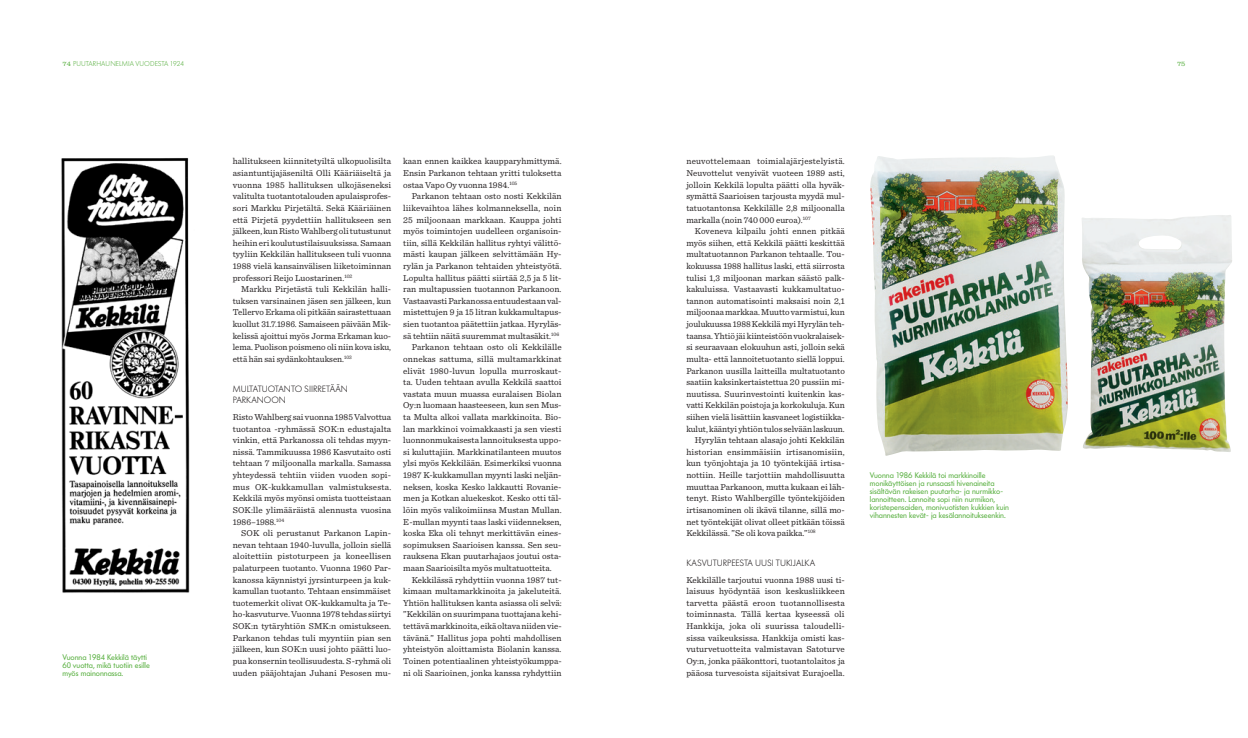
<style>
.page{position:relative;width:1248px;height:738px;background:#fff}
.page>*{position:absolute;margin:0;border:0;box-sizing:border-box;transform-origin:0 0}
.Leipis_sis{font:9px/11.6px "Sentinel";color:#231f20;text-align:justify}
.Leipis{font:9px/11.6px "Sentinel";letter-spacing:.005em;color:#231f20;text-align:justify}
.Väliotsikko{font:300 9px/11.6px "Futura Serie BQ";color:#231f20}
.Kuvateksti__eka_grid{font:8px/8px "Futura Serie BQ";color:#5ab042}
.Kuvateksti{font:8px/8px "Futura Serie BQ";color:#5ab042}
.t1{font:300 7px "Futura Serie BQ";letter-spacing:.01em;color:#5ab042}
.t2{font:300 7px "Clarendon";color:#5ab042}
.s1{font-family:"Clarendon"}
</style>
<div class="page">
<img style="left:870px;top:155px;width:362px;height:300px">
<img style="left:61px;top:158px;width:129px;height:435px">
<p class="t1" style="left:62px;top:59px;width:123px"><span class="s1">74</span> PUUTARHAUNELMIA VUODESTA 1924</p>
<p class="t2" style="left:1176px;top:59px;width:10px">75</p>
<p class="Kuvateksti" style="left:62px;top:652px;width:89px">Vuonna 1984 Kekkilä täytti<br>60 vuotta, mikä tuotiin esille myös mainonnassa.</p>
<p class="Leipis_sis" style="left:233px;top:155px;width:160px">hallitukseen kiinnitetyiltä ulkopuolisilta asiantuntijajäseniltä Olli Kääriäiseltä ja vuonna 1985 hallituksen ulkojäseneksi valitulta tuotantotalouden apulaisprofes&shy;sori Markku Pirjetältä. Sekä Kääriäinen että Pirjetä pyydettiin hallitukseen sen jälkeen, kun Risto Wahlberg oli tutustunut heihin eri koulutustilaisuuksissa. Samaan tyyliin Kekkilän hallitukseen tuli vuonna 1988 vielä kansainvälisen liiketoiminnan professori Reijo Luostarinen.<sup>102</sup></p>
<p class="Leipis_sis" style="left:233px;top:282px;width:160px;text-indent:9px">Markku Pirjetästä tuli Kekkilän halli&shy;tuksen varsinainen jäsen sen jälkeen, kun Tellervo Erkama oli pitkään sairastettuaan kuollut 31.7.1986. Samaiseen päivään Mik&shy;kelissä ajoittui myös Jorma Erkaman kuo&shy;lema. Puolison poismeno oli niin kova isku, että hän sai sydänkohtauksen.<sup>103</sup></p>
<p class="Väliotsikko" style="left:233px;top:382px;width:117px">MULTATUOTANTO SIIRRETÄÄN<br>PARKANOON</p>
<p class="Leipis" style="left:233px;top:410px;width:160px">Risto Wahlberg sai vuonna 1985 Valvottua tuotantoa -ryhmässä SOK:n edustajalta vinkin, että Parkanossa oli tehdas myyn&shy;nissä. Tammikuussa 1986 Kasvutaito osti tehtaan 7 miljoonalla markalla. Samassa yhteydessä tehtiin viiden vuoden sopi&shy;mus OK-kukkamullan valmistuksesta.<br>Kekkilä myös myönsi omista tuotteistaan SOK:lle ylimääräistä alennusta vuosina 1986–1988.<sup>104</sup></p>
<p class="Leipis_sis" style="left:233px;top:526px;width:160px;text-indent:9px">SOK oli perustanut Parkanon Lapin&shy;nevan tehtaan 1940-luvulla, jolloin siellä aloitettiin pistoturpeen ja koneellisen palaturpeen tuotanto. Vuonna 1960 Par&shy;kanossa käynnistyi jyrsinturpeen ja kuk&shy;kamullan tuotanto. Tehtaan ensimmäiset tuotemerkit olivat OK-kukkamulta ja Te&shy;ho-kasvuturve. Vuonna 1978 tehdas siirtyi SOK:n tytäryhtiön SMK:n omistukseen.<br>Parkanon tehdas tuli myyntiin pian sen jälkeen, kun SOK:n uusi johto päätti luo&shy;pua konsernin teollisuudesta. S-ryhmä oli uuden pääjohtajan Juhani Pesosen mu-</p>
<p class="Leipis_sis" style="left:403px;top:155px;width:160px">kaan ennen kaikkea kaupparyhmittymä.<br>Ensin Parkanon tehtaan yritti tuloksetta ostaa Vapo Oy vuonna 1984.<sup>105</sup></p>
<p class="Leipis_sis" style="left:403px;top:190px;width:160px;text-indent:9px">Parkanon tehtaan osto nosti Kekkilän liikevaihtoa lähes kolmanneksella, noin 25 miljoonaan markkaan. Kauppa johti myös toimintojen uudelleen organisoin&shy;tiin, sillä Kekkilän hallitus ryhtyi välittö&shy;mästi kaupan jälkeen selvittämään Hy&shy;rylän ja Parkanon tehtaiden yhteistyötä.<br>Lopulta hallitus päätti siirtää 2,5 ja 5 lit&shy;ran multapussien tuotannon Parkanoon.<br>Vastaavasti Parkanossa entuudestaan val&shy;mistettujen 9 ja 15 litran kukkamultapus&shy;sien tuotantoa päätettiin jatkaa. Hyryläs&shy;sä tehtiin näitä suuremmat multasäkit.<sup>106</sup></p>
<p class="Leipis_sis" style="left:403px;top:340px;width:160px;text-indent:9px">Parkanon tehtaan osto oli Kekkilälle onnekas sattuma, sillä multamarkkinat elivät 1980-luvun lopulla murroskaut&shy;ta. Uuden tehtaan avulla Kekkilä saattoi vastata muun muassa euralaisen Biolan Oy:n luomaan haasteeseen, kun sen Mus&shy;ta Multa alkoi vallata markkinoita. Bio&shy;lan markkinoi voimakkaasti ja sen viesti luonnonmukaisesta lannoituksesta uppo&shy;si kuluttajiin. Markkinatilanteen muutos ylsi myös Kekkilään. Esimerkiksi vuonna 1987 K-kukkamullan myynti laski neljän&shy;neksen, koska Kesko lakkautti Rovanie&shy;men ja Kotkan aluekeskot. Kesko otti täl&shy;löin myös valikoimiinsa Mustan Mullan.<br>E-mullan myynti taas laski viidenneksen, koska Eka oli tehnyt merkittävän eines&shy;sopimuksen Saarioisen kanssa. Sen seu&shy;rauksena Ekan puutarhajaos joutui osta&shy;maan Saarioisilta myös multatuotteita.</p>
<p class="Leipis_sis" style="left:403px;top:572px;width:160px;text-indent:9px">Kekkilässä ryhdyttiin vuonna 1987 tut&shy;kimaan multamarkkinoita ja jakeluteitä.<br>Yhtiön hallituksen kanta asiassa oli selvä: ”Kekkilän on suurimpana tuottajana kehi&shy;tettävä markkinoita, eikä oltava niiden vie&shy;tävänä.” Hallitus jopa pohti mahdollisen yhteistyön aloittamista Biolanin kanssa.<br>Toinen potentiaalinen yhteistyökumppa&shy;ni oli Saarioinen, jonka kanssa ryhdyttiin</p>
<p class="Leipis_sis" style="left:686px;top:155px;width:160px">neuvottelemaan toimialajärjestelyistä.<br>Neuvottelut venyivät vuoteen 1989 asti, jolloin Kekkilä lopulta päätti olla hyväk&shy;symättä Saarioisen tarjousta myydä mul&shy;tatuotantonsa Kekkilälle 2,8 miljoonalla markalla (noin 740 000 euroa).<sup>107</sup></p>
<p class="Leipis_sis" style="left:686px;top:224px;width:160px;text-indent:9px">Koveneva kilpailu johti ennen pitkää myös siihen, että Kekkilä päätti keskittää multatuotannon Parkanon tehtaalle. Tou&shy;kokuussa 1988 hallitus laski, että siirrosta tulisi 1,3 miljoonan markan säästö palk&shy;kakuluissa. Vastaavasti kukkamultatuo&shy;tannon automatisointi maksaisi noin 2,1 miljoonaa markkaa. Muutto varmistui, kun joulukuussa 1988 Kekkilä myi Hyrylän teh&shy;taansa. Yhtiö jäi kiinteistöön vuokralaisek&shy;si seuraavaan elokuuhun asti, jolloin sekä multa- että lannoitetuotanto siellä loppui.<br>Parkanon uusilla laitteilla multatuotanto saatiin kaksinkertaistettua 20 pussiin mi&shy;nuutissa. Suurinvestointi kuitenkin kas&shy;vatti Kekkilän poistoja ja korkokuluja. Kun siihen vielä lisättiin kasvaneet logistiikka&shy;kulut, kääntyi yhtiön tulos selvään laskuun.</p>
<p class="Leipis_sis" style="left:686px;top:433px;width:160px;text-indent:9px">Hyrylän tehtaan alasajo johti Kekkilän historian ensimmäisiin irtisanomisiin, kun työnjohtaja ja 10 työntekijää irtisa&shy;nottiin. Heille tarjottiin mahdollisuutta muuttaa Parkanoon, mutta kukaan ei läh&shy;tenyt. Risto Wahlbergille työntekijöiden irtisanominen oli ikävä tilanne, sillä mo&shy;net työntekijät olivat olleet pitkään töissä Kekkilässä. ”Se oli kova paikka.”<sup>108</sup></p>
<p class="Väliotsikko" style="left:686px;top:556px;width:130px">KASVUTURPEESTA UUSI TUKIJALKA</p>
<p class="Leipis" style="left:686px;top:572px;width:160px">Kekkilälle tarjoutui vuonna 1988 uusi ti&shy;laisuus hyödyntää ison keskusliikkeen tarvetta päästä eroon tuotannollisesta toiminnasta. Tällä kertaa kyseessä oli Hankkija, joka oli suurissa taloudelli&shy;sissa vaikeuksissa. Hankkija omisti kas&shy;vuturvetuotteita valmistavan Satoturve Oy:n, jonka pääkonttori, tuotantolaitos ja pääosa turvesoista sijaitsivat Eurajoella.</p>
<p class="Kuvateksti__eka_grid" style="left:869px;top:471px;width:141px">Vuonna 1986 Kekkilä toi markkinoille monikäyttöisen ja runsaasti hivenaineita sisältävän rakeisen puutarha- ja nurmikko&shy;lannoitteen. Lannoite sopi niin nurmikon, koristepensaiden, monivuotisten kukkien kuin vihannesten kevät- ja kesälannoitukseenkin.</p>
</div>
